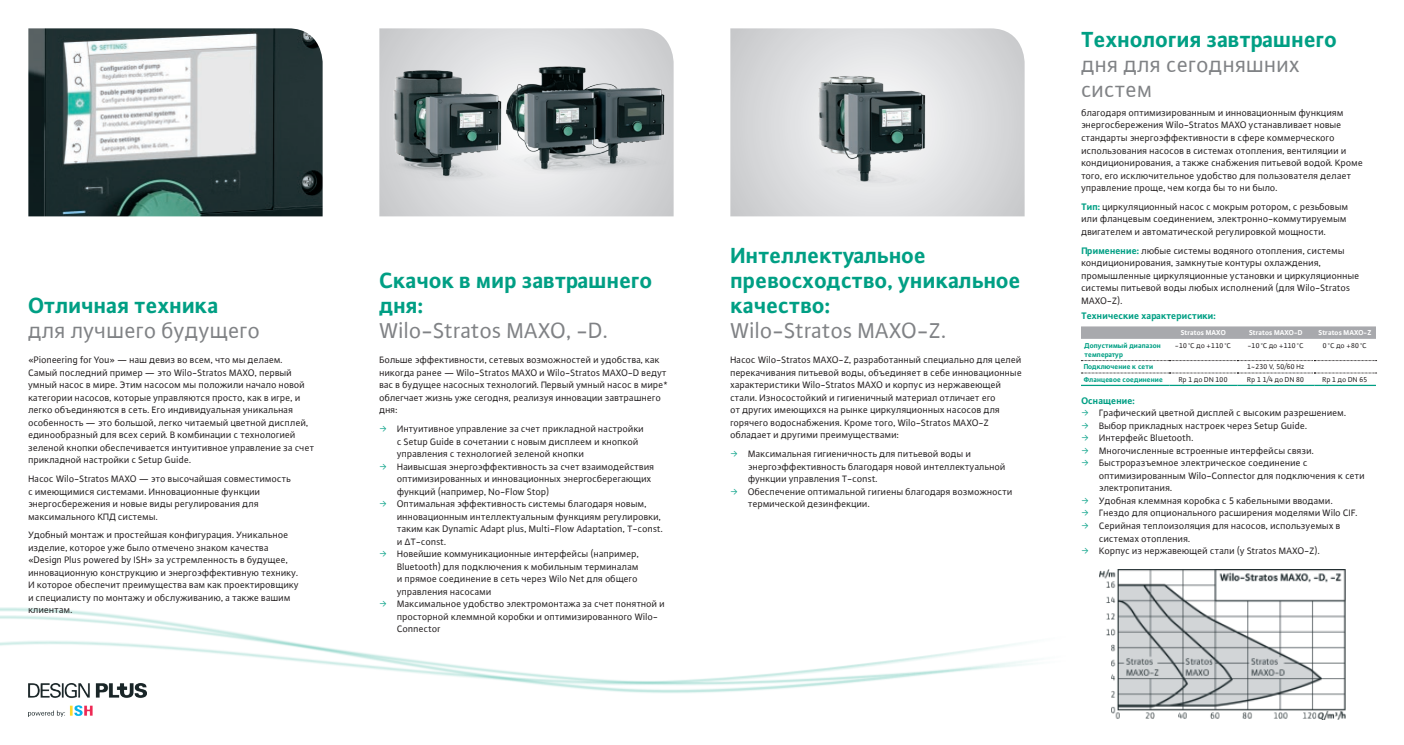
<style>
.page{position:relative;width:1404px;height:745px;background:#fff}
.page>*{position:absolute;margin:0;border:0;box-sizing:border-box;transform-origin:0 0}
.t1{font:700 23.12px/25px "WILO Plus Global";color:#009f84}
.t2{font:23.12px/25px "WILO Plus Global";color:#808285}
.t3{font:10px/12.5px "WILO Plus Global";color:#231f20}
.t4{font:700 10px "WILO Plus Global";color:#009f84}
.t5{font:7.5px "WILO Plus Global";color:#231f20}
.t6{font:700 7.5px/9.4px "WILO Plus Global";color:#009f84}
.t7{font:700 7.5px "WILO Plus Global";color:#fff}
.s1{font-family:"WILO Pict";color:#009f84}
.s2{font-weight:700;color:#009f84}
</style>
<div class="page">
<svg style="left:0;top:607px;width:1346px;height:86px"></svg>
<img style="left:28px;top:28px;width:294px;height:188px">
<svg style="left:379px;top:28px;width:294px;height:188px;background:#d8d9db"></svg>
<img style="left:482px;top:41px;width:188px;height:143px">
<img style="left:379px;top:50px;width:162px;height:144px">
<svg style="left:730px;top:28px;width:294px;height:188px;background:#d6d7d9"></svg>
<img style="left:779px;top:55px;width:203px;height:143px">
<img style="left:29px;top:682px;width:118px;height:34px">
<img style="left:1099px;top:569px;width:246px;height:150px">
<svg style="left:1081px;top:326px;width:294px;height:12px;background:#abacb0"></svg>
<svg style="left:1081px;top:360px;width:295px;height:1px"></svg>
<svg style="left:1081px;top:372px;width:295px;height:1px"></svg>
<hr style="left:1080px;top:384px;width:89px;height:2px;background:#009f84">
<hr style="left:1169px;top:384px;width:68px;height:2px;background:#009f84">
<hr style="left:1237px;top:384px;width:77px;height:2px;background:#009f84">
<hr style="left:1314px;top:384px;width:61px;height:2px;background:#009f84">
<h1 class="t1" style="left:28px;top:292px;width:192px">Отличная техника</h1>
<h1 class="t2" style="left:28px;top:317px;width:234px">для лучшего будущего</h1>
<p class="t3" style="left:28px;top:353px;width:287px">«Pioneering for You» — наш девиз во всем, что мы делаем.<br>Самый последний пример — это Wilo-Stratos MAXO, первый умный насос в мире. Этим насосом мы положили начало новой категории насосов, которые управляются просто, как в игре, и легко объединяются в сеть. Его индивидуальная уникальная особенность — это большой, легко читаемый цветной дисплей, единообразный для всех серий. В комбинации с технологией зеленой кнопки обеспечивается интуитивное управление за счет прикладной настройки с Setup Guide.</p>
<p class="t3" style="left:28px;top:472px;width:264px">Насос Wilo-Stratos MAXO — это высочайшая совместимость с имеющимися системами. Инновационные функции энергосбережения и новые виды регулирования для максимального КПД системы.</p>
<p class="t3" style="left:28px;top:528px;width:272px">Удобный монтаж и простейшая конфигурация. Уникальное изделие, которое уже было отмечено знаком качества «Design Plus powered by ISH» за устремленность в будущее, инновационную конструкцию и энергоэффективную технику.<br>И которое обеспечит преимущества вам как проектировщику и специалисту по монтажу и обслуживанию, а также вашим клиентам.</p>
<h1 class="t1" style="left:379px;top:267px;width:274px">Скачок в мир завтрашнего дня:</h1>
<h1 class="t2" style="left:379px;top:317px;width:231px">Wilo-Stratos MAXO, -D.</h1>
<p class="t3" style="left:379px;top:353px;width:290px">Больше эффективности, сетевых возможностей и удобства, как никогда ранее — Wilo-Stratos MAXO и Wilo-Stratos MAXO-D ведут вас в будущее насосных технологий. Первый умный насос в мире* облегчает жизнь уже сегодня, реализуя инновации завтрашнего дня:</p>
<p class="t3" style="left:379px;top:422px;width:266px"><span class="s1">ƒ</span> Интуитивное управление за счет прикладной настройки</p>
<p class="t3" style="left:397px;top:434px;width:243px">с Setup Guide в сочетании с новым дисплеем и кнопкой</p>
<p class="t3" style="left:397px;top:447px;width:188px">управления с технологией зеленой кнопки</p>
<p class="t3" style="left:379px;top:459px;width:276px"><span class="s1">ƒ</span> Наивысшая энергоэффективность за счет взаимодействия</p>
<p class="t3" style="left:397px;top:472px;width:256px">оптимизированных и инновационных энергосберегающих</p>
<p class="t3" style="left:397px;top:484px;width:154px">функций (например, No-Flow Stop)</p>
<p class="t3" style="left:379px;top:497px;width:269px"><span class="s1">ƒ</span> Оптимальная эффективность системы благодаря новым,</p>
<p class="t3" style="left:397px;top:509px;width:266px">инновационным интеллектуальным функциям регулировки,</p>
<p class="t3" style="left:397px;top:522px;width:268px">таким как Dynamic Adapt plus, Multi-Flow Adaptation, T-const.</p>
<p class="t3" style="left:397px;top:534px;width:51px">и ΔT-const.</p>
<p class="t3" style="left:379px;top:547px;width:261px"><span class="s1">ƒ</span> Новейшие коммуникационные интерфейсы (например,</p>
<p class="t3" style="left:397px;top:559px;width:243px">Bluetooth) для подключения к мобильным терминалам</p>
<p class="t3" style="left:397px;top:572px;width:242px">и прямое соединение в сеть через Wilo Net для общего</p>
<p class="t3" style="left:397px;top:584px;width:96px">управления насосами</p>
<p class="t3" style="left:379px;top:597px;width:287px"><span class="s1">ƒ</span> Максимальное удобство электромонтажа за счет понятной и</p>
<p class="t3" style="left:397px;top:609px;width:262px">просторной клеммной коробки и оптимизированного Wilo-</p>
<p class="t3" style="left:397px;top:622px;width:45px">Connector</p>
<h1 class="t1" style="left:730px;top:242px;width:292px">Интеллектуальное превосходство, уникальное качество:</h1>
<h1 class="t2" style="left:730px;top:317px;width:218px">Wilo-Stratos MAXO-Z.</h1>
<p class="t3" style="left:730px;top:353px;width:293px">Насос Wilo-Stratos MAXO-Z, разработанный специально для целей перекачивания питьевой воды, объединяет в себе инновационные характеристики Wilo-Stratos MAXO и корпус из нержавеющей стали. Износостойкий и гигиеничный материал отличает его<br>от других имеющихся на рынке циркуляционных насосов для горячего водоснабжения. Кроме того, Wilo-Stratos MAXO-Z обладает и другими преимуществами:</p>
<p class="t3" style="left:730px;top:447px;width:242px"><span class="s1">ƒ</span> Максимальная гигиеничность для питьевой воды и</p>
<p class="t3" style="left:748px;top:459px;width:259px">энергоэффективность благодаря новой интеллектуальной</p>
<p class="t3" style="left:748px;top:472px;width:131px">функции управления T-const.</p>
<p class="t3" style="left:730px;top:484px;width:284px"><span class="s1">ƒ</span> Обеспечение оптимальной гигиены благодаря возможности</p>
<p class="t3" style="left:748px;top:497px;width:123px">термической дезинфекции.</p>
<h1 class="t1" style="left:1081px;top:27px;width:257px">Технология завтрашнего</h1>
<h1 class="t2" style="left:1081px;top:52px;width:221px">дня для сегодняшних систем</h1>
<p class="t3" style="left:1081px;top:106px;width:283px">благодаря оптимизированным и инновационным функциям энергосбережения Wilo-Stratos MAXO устанавливает новые стандарты энергоэффективности в сфере коммерческого использования насосов в системах отопления, вентиляции и кондиционирования, а также снабжения питьевой водой. Кроме того, его исключительное удобство для пользователя делает управление проще, чем когда бы то ни было.</p>
<p class="t3" style="left:1081px;top:200px;width:268px"><span class="s2">Тип:</span> циркуляционный насос с мокрым ротором, с резьбовым или фланцевым соединением, электронно-коммутируемым двигателем и автоматической регулировкой мощности.</p>
<p class="t3" style="left:1081px;top:244px;width:279px"><span class="s2">Применение:</span> любые системы водяного отопления, системы кондиционирования, замкнутые контуры охлаждения, промышленные циркуляционные установки и циркуляционные системы питьевой воды любых исполнений (для Wilo-Stratos MAXO-Z).</p>
<p class="t4" style="left:1081px;top:310px;width:136px">Технические характеристики:</p>
<p class="t6" style="left:1084px;top:340px;width:78px">Допустимый диапазон температур</p>
<p class="t6" style="left:1083px;top:360px;width:81px;line-height:12.4px">Подключение к сети<br>Фланцевое соединение</p>
<p class="t7" style="left:1180px;top:328px;width:47px">Stratos MAXO</p>
<p class="t7" style="left:1248px;top:328px;width:55px">Stratos MAXO-D</p>
<p class="t7" style="left:1318px;top:328px;width:54px">Stratos MAXO-Z</p>
<p class="t5" style="left:1175px;top:340px;width:57px">-10 °C до +110 °C</p>
<p class="t5" style="left:1247px;top:340px;width:57px">-10 °C до +110 °C</p>
<p class="t5" style="left:1322px;top:340px;width:46px">0 °C до +80 °C</p>
<p class="t5" style="left:1178px;top:374px;width:50px">Rp 1 до DN 100</p>
<p class="t5" style="left:1247px;top:374px;width:58px">Rp 1 1/4 до DN 80</p>
<p class="t5" style="left:1322px;top:374px;width:46px">Rp 1 до DN 65</p>
<p class="t5" style="left:1246px;top:362px;width:59px">1~230 V, 50/60 Hz</p>
<p class="t3" style="left:1081px;top:394px;width:266px"><span class="s2">Оснащение:<br></span><span class="s1">ƒ</span> Графический цветной дисплей с высоким разрешением. <span class="s1">ƒ</span> Выбор прикладных настроек через Setup Guide.<br><span class="s1">ƒ</span> Интерфейс Bluetooth.<br><span class="s1">ƒ</span> Многочисленные встроенные интерфейсы связи.<br><span class="s1">ƒ</span> Быстроразъемное электрическое соединение с</p>
<p class="t3" style="left:1098px;top:469px;width:267px">оптимизированным Wilo-Connector для подключения к сети</p>
<p class="t3" style="left:1098px;top:481px;width:75px">электропитания.</p>
<p class="t3" style="left:1081px;top:494px;width:253px"><span class="s1">ƒ</span> Удобная клеммная коробка с 5 кабельными вводами.</p>
<p class="t3" style="left:1081px;top:506px;width:278px"><span class="s1">ƒ</span> Гнездо для опционального расширения моделями Wilo CIF.</p>
<p class="t3" style="left:1081px;top:519px;width:261px"><span class="s1">ƒ</span> Серийная теплоизоляция для насосов, используемых в</p>
<p class="t3" style="left:1098px;top:531px;width:93px">системах отопления.</p>
<p class="t3" style="left:1081px;top:544px;width:240px"><span class="s1">ƒ</span> Корпус из нержавеющей стали (у Stratos MAXO-Z).</p>
</div>
